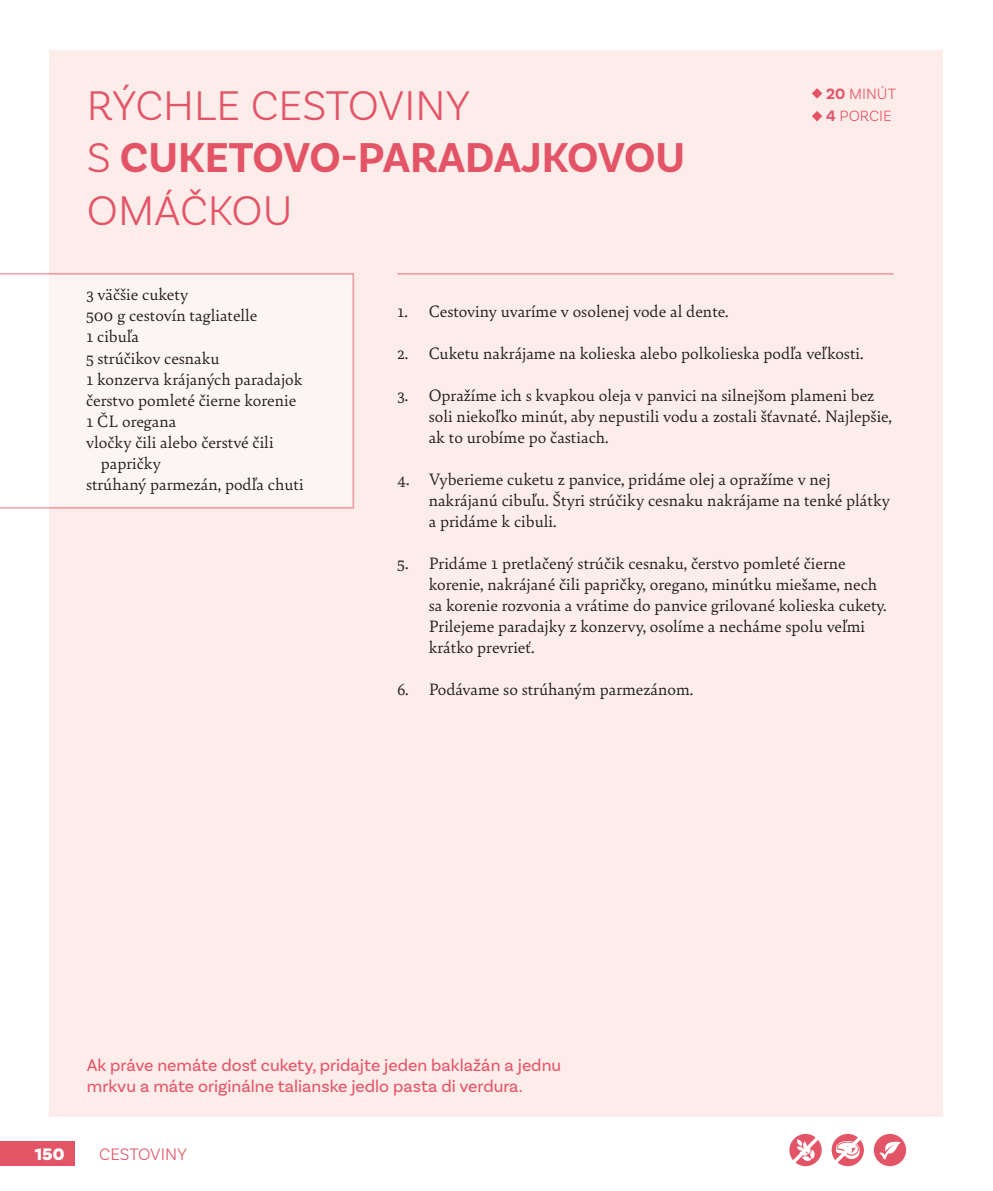
<style>
.page{position:relative;width:993px;height:1191px;background:#fff}
.page>*{position:absolute;margin:0;border:0;box-sizing:border-box;transform-origin:0 0}
.t1{font:300 43.75px/52.5px "Basic Sans";color:#e45467}
.t2{font:17.5px/21px "Bely";color:#231f20}
.t3{font:17.5px/21px "Basic Sans";color:#e45467}
.t4{font:300 17.5px "Basic Sans";color:#e45467}
.t5{font:900 17.5px "Basic Sans";color:#fff}
.t6{font:300 15.75px/22.8px "Basic Sans";color:#e45467}
.s1{font-weight:700}
</style>
<div class="page">
<div style="left:0;top:1141px;width:74px;height:25px;background:#e45467"></div>
<div style="left:50px;top:50px;width:893px;height:1066px;background:#fcecea"></div>
<hr style="left:397px;top:273px;width:496px;height:2px;background:#e45467">
<svg style="left:0;top:273px;width:354px;height:235px;fill:#fdf5f4"></svg>
<svg style="left:812px;top:88px;width:10px;height:11px"></svg>
<svg style="left:812px;top:111px;width:10px;height:10px"></svg>
<svg style="left:873px;top:1134px;width:32px;height:32px"></svg>
<svg style="left:789px;top:1134px;width:32px;height:32px"></svg>
<svg style="left:831px;top:1134px;width:32px;height:32px"></svg>
<h1 class="t1" style="left:87px;top:78px;width:599px">RÝCHLE CESTOVINY<br>S <span class="s1">CUKETOVO-PARADAJKOVOU<br></span>OMÁČKOU</h1>
<p class="t6" style="left:825px;top:82px;width:71px"><span class="s1">20</span> MINÚT<br><span class="s1">4</span> PORCIE</p>
<p class="t2" style="left:86px;top:283px;width:104px">3 väčšie cukety</p>
<p class="t2" style="left:86px;top:304px;width:173px">500 g cestovín tagliatelle</p>
<p class="t2" style="left:86px;top:325px;width:55px">1 cibuľa</p>
<p class="t2" style="left:86px;top:346px;width:135px">5 strúčikov cesnaku</p>
<p class="t2" style="left:86px;top:367px;width:218px">1 konzerva krájaných paradajok</p>
<p class="t2" style="left:86px;top:388px;width:212px">čerstvo pomleté čierne korenie</p>
<p class="t2" style="left:86px;top:409px;width:92px">1 ČL oregana</p>
<p class="t2" style="left:86px;top:430px;width:189px">vločky čili alebo čerstvé čili</p>
<p class="t2" style="left:101px;top:451px;width:61px">papričky</p>
<p class="t2" style="left:86px;top:472px;width:219px">strúhaný parmezán, podľa chuti</p>
<p class="t2" style="left:397px;top:300px;width:333px">1. Cestoviny uvaríme v osolenej vode al dente.</p>
<p class="t2" style="left:397px;top:342px;width:468px">2. Cuketu nakrájame na kolieska alebo polkolieska podľa veľkosti.</p>
<p class="t2" style="left:428px;top:384px;width:464px;text-indent:-32px">3. Opražíme ich s kvapkou oleja v panvici na silnejšom plameni bez soli niekoľko minút, aby nepustili vodu a zostali šťavnaté. Najlepšie, ak to urobíme po častiach.</p>
<p class="t2" style="left:428px;top:468px;width:462px;text-indent:-32px">4. Vyberieme cuketu z panvice, pridáme olej a opražíme v nej nakrájanú cibuľu. Štyri strúčiky cesnaku nakrájame na tenké plátky a pridáme k cibuli.</p>
<p class="t2" style="left:428px;top:552px;width:459px;text-indent:-32px">5. Pridáme 1 pretlačený strúčik cesnaku, čerstvo pomleté čierne korenie, nakrájané čili papričky, oregano, minútku miešame, nech sa korenie rozvonia a vrátime do panvice grilované kolieska cukety.<br>Prilejeme paradajky z konzervy, osolíme a necháme spolu veľmi krátko prevrieť.</p>
<p class="t2" style="left:397px;top:678px;width:297px">6. Podávame so strúhaným parmezánom.</p>
<p class="t3" style="left:87px;top:1054px;width:475px">Ak práve nemáte dosť cukety, pridajte jeden baklažán a jednu mrkvu a máte originálne talianske jedlo pasta di verdura.</p>
<p class="t5" style="left:35px;top:1143px;width:31px">150</p>
<p class="t4" style="left:99px;top:1143px;width:89px">CESTOVINY</p>
</div>
